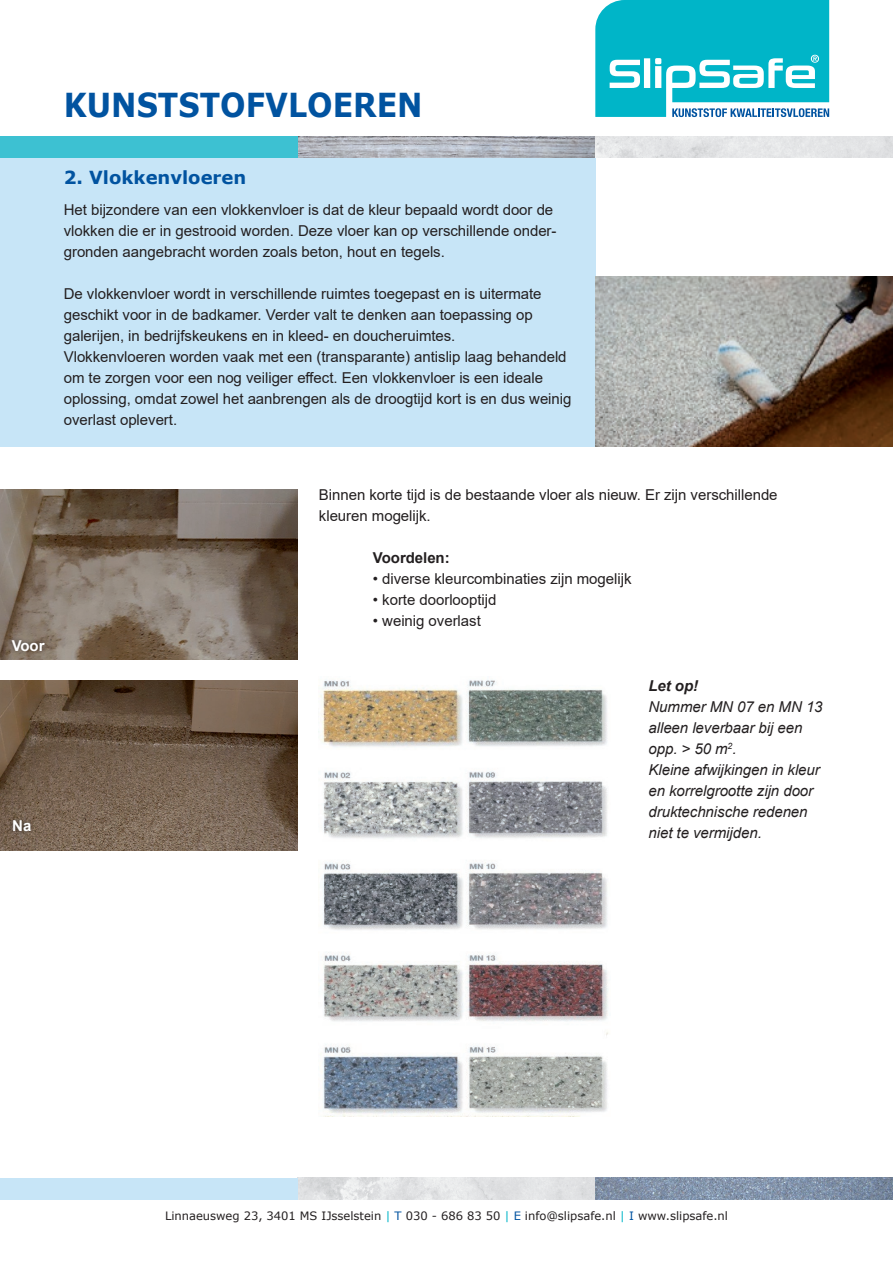
<style>
.page{position:relative;width:893px;height:1263px;background:#fff}
.page>*{position:absolute;margin:0;border:0;box-sizing:border-box;transform-origin:0 0}
.t1{font:700 33px "Verdana";color:#0153a0;scale:.91 1}
.t2{font:700 18px "Verdana";color:#0153a0}
.t3{font:15px/21px "Arial";letter-spacing:-.005em;color:#231f20}
.t4{font:italic 15px/21px "Arial";letter-spacing:-.005em;color:#231f20}
.t5{font:700 15px "Arial";letter-spacing:-.005em;color:#231f20}
.t6{font:italic 700 15px "Arial";color:#231f20}
.t7{font:700 15px "Arial";letter-spacing:-.005em;color:#fff}
.t8{font:11.55px "Verdana";color:#231f20}
.s1{color:#00b5c8}
.s2{color:#0153a0}
</style>
<div class="page">
<svg style="left:595px;top:0;width:234px;height:117px;background:#32c1d2"></svg>
<img style="left:298px;top:1178px;width:595px;height:21px">
<div style="left:0;top:1178px;width:298px;height:21px;background:#c7e5f7"></div>
<div style="left:0;top:158px;width:595px;height:288px;background:#c7e5f7"></div>
<img style="left:298px;top:136px;width:595px;height:21px">
<div style="left:0;top:136px;width:298px;height:21px;background:#3dc1d2"></div>
<img style="left:595px;top:276px;width:298px;height:170px">
<img style="left:0;top:680px;width:298px;height:170px">
<img style="left:0;top:489px;width:298px;height:170px">
<img style="left:320px;top:680px;width:288px;height:436px">
<div style="left:7px;top:635px;width:42px;height:20px;background:#231f20;opacity:.75"></div>
<div style="left:9px;top:816px;width:26px;height:19px;background:#231f20;opacity:.75"></div>
<h1 class="t1" style="left:64px;top:82px;width:396px">KUNSTSTOFVLOEREN</h1>
<p class="t2" style="left:64px;top:165px;width:184px">2. Vlokkenvloeren</p>
<p class="t3" style="left:64px;top:199px;width:494px">Het bijzondere van een vlokkenvloer is dat de kleur bepaald wordt door de vlokken die er in gestrooid worden. Deze vloer kan op verschillende onder&shy;gronden aangebracht worden zoals beton, hout en tegels.</p>
<p class="t3" style="left:64px;top:283px;width:509px">De vlokkenvloer wordt in verschillende ruimtes toegepast en is uitermate geschikt voor in de badkamer. Verder valt te denken aan toepassing op galerijen, in bedrijfskeukens en in kleed- en doucheruimtes.<br>Vlokkenvloeren worden vaak met een (transparante) antislip laag behandeld om te zorgen voor een nog veiliger effect. Een vlokkenvloer is een ideale oplossing, omdat zowel het aanbrengen als de droogtijd kort is en dus weinig overlast oplevert.</p>
<p class="t7" style="left:12px;top:635px;width:34px">Voor</p>
<p class="t7" style="left:12px;top:815px;width:21px">Na</p>
<p class="t3" style="left:319px;top:484px;width:460px">Binnen korte tijd is de bestaande vloer als nieuw. Er zijn verschillende kleuren mogelijk.</p>
<p class="t5" style="left:373px;top:547px;width:78px">Voordelen:</p>
<p class="t3" style="left:373px;top:568px;width:260px">• diverse kleurcombinaties zijn mogelijk</p>
<p class="t3" style="left:373px;top:589px;width:125px">• korte doorlooptijd</p>
<p class="t3" style="left:373px;top:610px;width:109px">• weinig overlast</p>
<p class="t6" style="left:648px;top:676px;width:51px">Let op!</p>
<p class="t4" style="left:648px;top:697px;width:176px">Nummer MN 07 en MN 13 alleen leverbaar bij een opp. &gt; 50 m<sup>2</sup>.<br>Kleine afwijkingen in kleur en korrelgrootte zijn door druktechnische redenen niet te vermijden.</p>
<p class="t8" style="left:165px;top:1208px;width:564px">Linnaeusweg 23, 3401 MS IJsselstein <span class="s1">|</span> <span class="s2">T</span> 030 - 686 83 50 <span class="s1">|</span> <span class="s2">E</span> info@slipsafe.nl <span class="s1">|</span> <span class="s2">I</span> www.slipsafe.nl</p>
</div>
